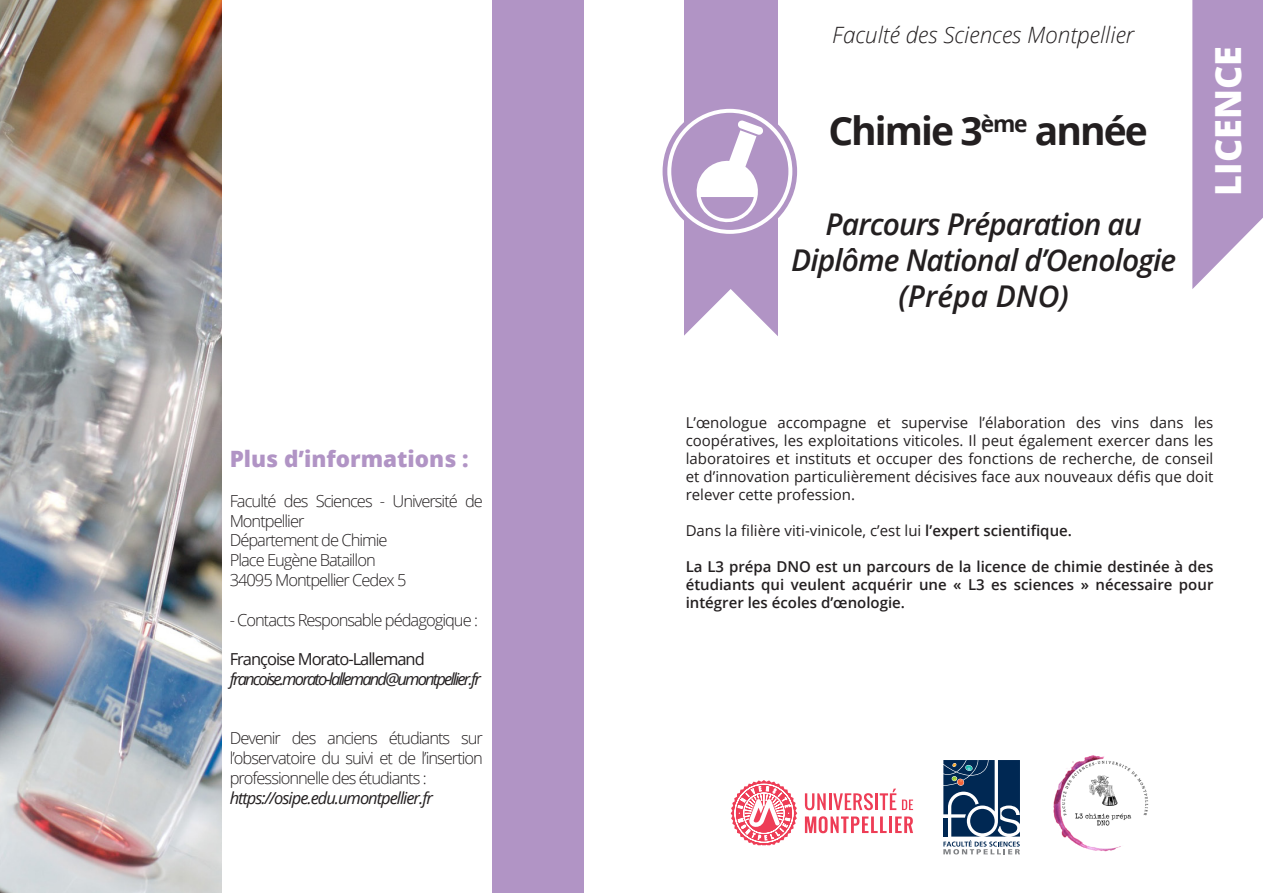
<style>
.page{position:relative;width:1263px;height:893px;background:#fff}
.page>*{position:absolute;margin:0;border:0;box-sizing:border-box;transform-origin:0 0}
.t1{font:700 39px "Open Sans";letter-spacing:-.05em;color:#231f20}
.t2{font:800 36px "Open Sans";color:#fff}
.t3{font:italic 600 30px/36px "Open Sans";letter-spacing:-.03em;color:#231f20;text-align:center}
.t4{font:italic 600 30px "Open Sans";color:#231f20}
.t5{font:italic 300 22.5px "Open Sans";color:#231f20}
.t6{font:800 22.5px "Open Sans";color:#b194c5}
.t7{font:300 16.5px/19.8px "Open Sans";letter-spacing:-.06em;color:#231f20}
.t8{font:italic 16.5px "Open Sans";letter-spacing:-.11em;color:#231f20}
.t9{font:italic 16.5px "Open Sans";letter-spacing:-.06em;color:#231f20}
.t10{font:16.5px "Open Sans";letter-spacing:-.06em;color:#231f20}
.t11{font:15px/18px "Open Sans";color:#231f20;text-align:justify}
.t12{font:600 15px/18px "Open Sans";color:#231f20;text-align:justify}
.s1{font-weight:600}
</style>
<div class="page">
<div style="left:492px;top:0;width:91px;height:893px;background:#b194c5"></div>
<svg style="left:1192px;top:0;width:71px;height:289px;background:#bba1cc"></svg>
<svg style="left:731px;top:780px;width:66px;height:65px"></svg>
<svg style="left:805px;top:793px;width:68px;height:17px"></svg>
<hr style="left:875px;top:793px;width:3px;height:17px;background:#ee3d56">
<svg style="left:880px;top:789px;width:16px;height:21px"></svg>
<svg style="left:902px;top:799px;width:11px;height:11px"></svg>
<hr style="left:889px;top:816px;width:3px;height:17px;background:#ee3d56">
<svg style="left:895px;top:816px;width:18px;height:17px"></svg>
<svg style="left:805px;top:816px;width:82px;height:17px"></svg>
<svg style="left:943px;top:760px;width:77px;height:94px"></svg>
<div style="left:684px;top:0;width:94px;height:337px;background:#b194c5"></div>
<svg style="left:684px;top:289px;width:94px;height:48px"></svg>
<div style="left:662px;top:104px;width:135px;height:135px;background:#b194c5;border-radius:50%"></div>
<svg style="left:667px;top:109px;width:125px;height:125px"></svg>
<img style="left:0;top:0;width:221px;height:893px">
<img style="left:1053px;top:755px;width:96px;height:97px">
<p class="t6" style="left:230px;top:442px;width:240px">Plus d’informations :</p>
<p class="t7" style="left:230px;top:490px;width:255px">Faculté des Sciences - Université de<br>Montpellier</p>
<p class="t7" style="left:230px;top:530px;width:159px">Département de Chimie</p>
<p class="t7" style="left:230px;top:550px;width:148px">Place Eugène Bataillon</p>
<p class="t7" style="left:230px;top:570px;width:178px">34095 Montpellier Cedex 5</p>
<p class="t7" style="left:230px;top:609px;width:250px">- Contacts Responsable pédagogique :</p>
<p class="t10" style="left:230px;top:648px;width:197px">Françoise Morato-Lallemand</p>
<p class="t8" style="left:230px;top:668px;width:253px">francoise.morato-lallemand@umontpellier.fr</p>
<p class="t7" style="left:230px;top:728px;width:255px;text-align:justify">Devenir des anciens étudiants sur l’observatoire du suivi et de l’insertion professionnelle des étudiants :</p>
<p class="t9" style="left:230px;top:786px;width:205px">https://osipe.edu.umontpellier.fr</p>
<p class="t5" style="left:832px;top:19px;width:303px">Faculté des Sciences Montpellier</p>
<p class="t1" style="left:828px;top:104px;width:321px">Chimie 3<sup>ème</sup> année</p>
<p class="t3" style="left:791px;top:206px;width:386px">Parcours Préparation au<br>Diplôme National d’Oenologie</p>
<p class="t4" style="left:898px;top:276px;width:172px">(Prépa DNO)</p>
<p class="t2" style="left:1200px;top:196px;width:151px;rotate:-90deg">LICENCE</p>
<p class="t11" style="left:686px;top:413px;width:529px">L’œnologue accompagne et supervise l’élaboration des vins dans les coopératives, les exploitations viticoles. Il peut également exercer dans les laboratoires et instituts et occuper des fonctions de recherche, de conseil et d’innovation particulièrement décisives face aux nouveaux défis que doit relever cette profession.</p>
<p class="t11" style="left:686px;top:521px;width:388px">Dans la filière viti-vinicole, c’est lui <span class="s1">l’expert scientifique.</span></p>
<p class="t12" style="left:686px;top:557px;width:529px">La L3 prépa DNO est un parcours de la licence de chimie destinée à des étudiants qui veulent acquérir une « L3 es sciences » nécessaire pour intégrer les écoles d’œnologie.</p>
</div>
